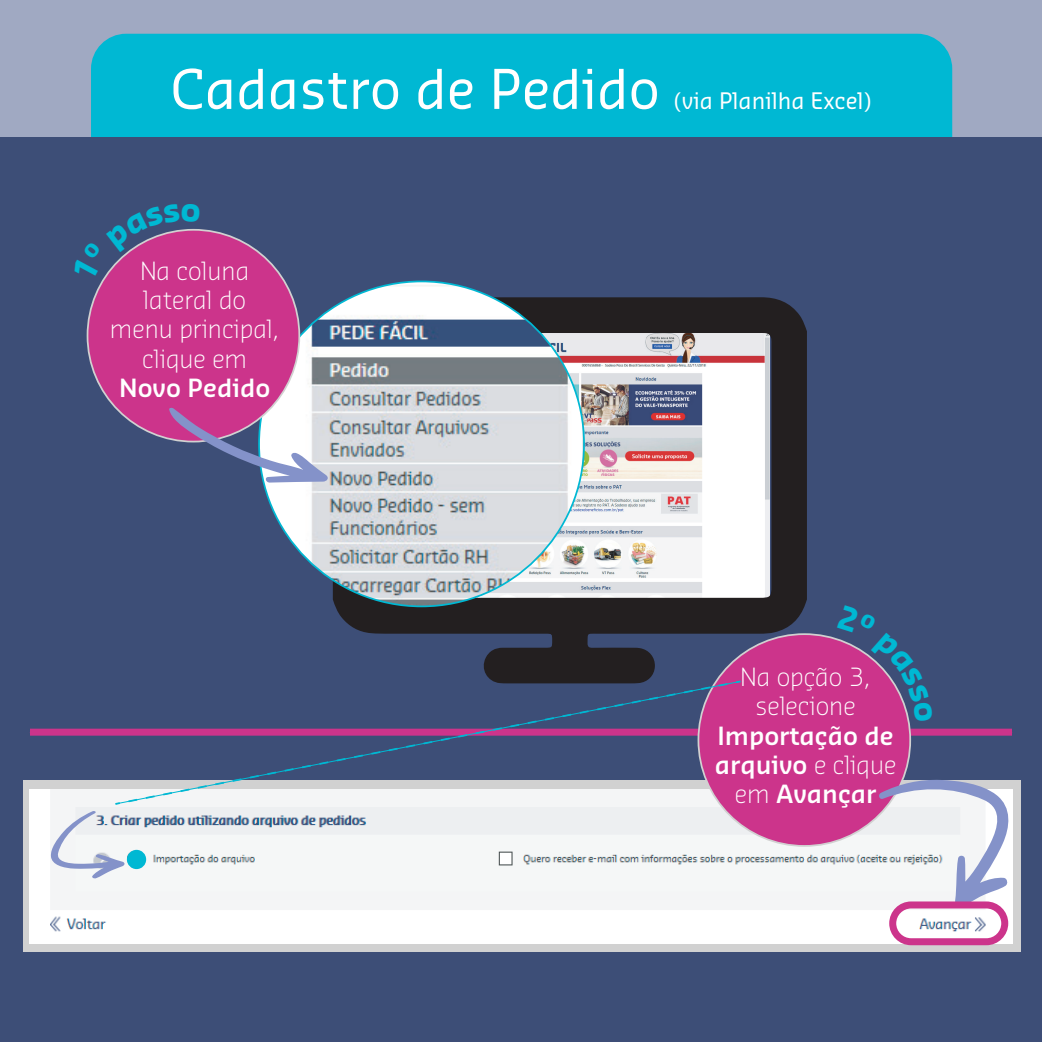
<style>
.page{position:relative;width:1042px;height:1042px;background:#a0a9c2}
.page>*{position:absolute;margin:0;border:0;box-sizing:border-box;transform-origin:0 0}
.t1{font:53.38px "Sansa Pro";color:#fff}
.t2{font:300 24.5px/29.4px "Sansa Pro";color:#fff;text-align:center}
.t3{font:600 24.5px/29.4px "Sansa Pro";color:#fff;text-align:center}
.t4{font:22.22px "Sansa Pro";color:#fff}
.s1{font-weight:300}
</style>
<div class="page">
<div style="left:91px;top:34px;width:861px;height:262px;background:#00b8d3;border-radius:35px"></div>
<div style="left:0;top:137px;width:1042px;height:905px;background:#3d4e77"></div>
<div style="left:23px;top:780px;width:997px;height:172px;background:#d1d1d1"></div>
<svg style="left:333px;top:297px;width:474px;height:384px;background:#828188"></svg>
<img style="left:259px;top:281px;width:325px;height:325px;border-radius:162px">
<img style="left:30px;top:790px;width:982px;height:154px">
<div style="left:87px;top:230px;width:212px;height:211px;background:#cc348b;border-radius:50%"></div>
<div style="left:30px;top:728px;width:982px;height:7px;background:#cc348b"></div>
<svg style="left:169px;top:407px;width:161px;height:76px"></svg>
<div style="left:698px;top:634px;width:212px;height:212px;background:#cc348b;border-radius:50%"></div>
<svg style="left:115px;top:728px;width:606px;height:76px"></svg>
<svg style="left:126px;top:681px;width:608px;height:122px"></svg>
<svg style="left:734px;top:680px;width:7px;height:4px"></svg>
<svg style="left:877px;top:779px;width:135px;height:130px;background:#dadbe8"></svg>
<div style="left:889px;top:901px;width:119px;height:44px;border:7px solid #cc348b;border-radius:18px"></div>
<div style="left:127px;top:850px;width:19px;height:19px;background:#00b8d3;border-radius:50%"></div>
<svg style="left:50px;top:801px;width:75px;height:78px;background:#dde1eb"></svg>
<svg style="left:101px;top:228px;width:99px;height:53px"></svg>
<svg style="left:837px;top:638px;width:73px;height:83px"></svg>
<h1 class="t1" style="left:171px;top:54px;width:491px">Cadastro de Pedido</h1>
<p class="t4" style="left:674px;top:86px;width:199px">(via Planilha Excel)</p>
<p class="t2" style="left:110px;top:255px;width:171px">Na coluna lateral do menu principal, clique em</p>
<p class="t3" style="left:119px;top:373px;width:153px">Novo Pedido</p>
<p class="t2" style="left:740px;top:661px;width:132px">Na opção 3, selecione</p>
<p class="t3" style="left:715px;top:720px;width:183px">Importação de arquivo <span class="s1">e clique em</span> Avançar</p>
</div>
